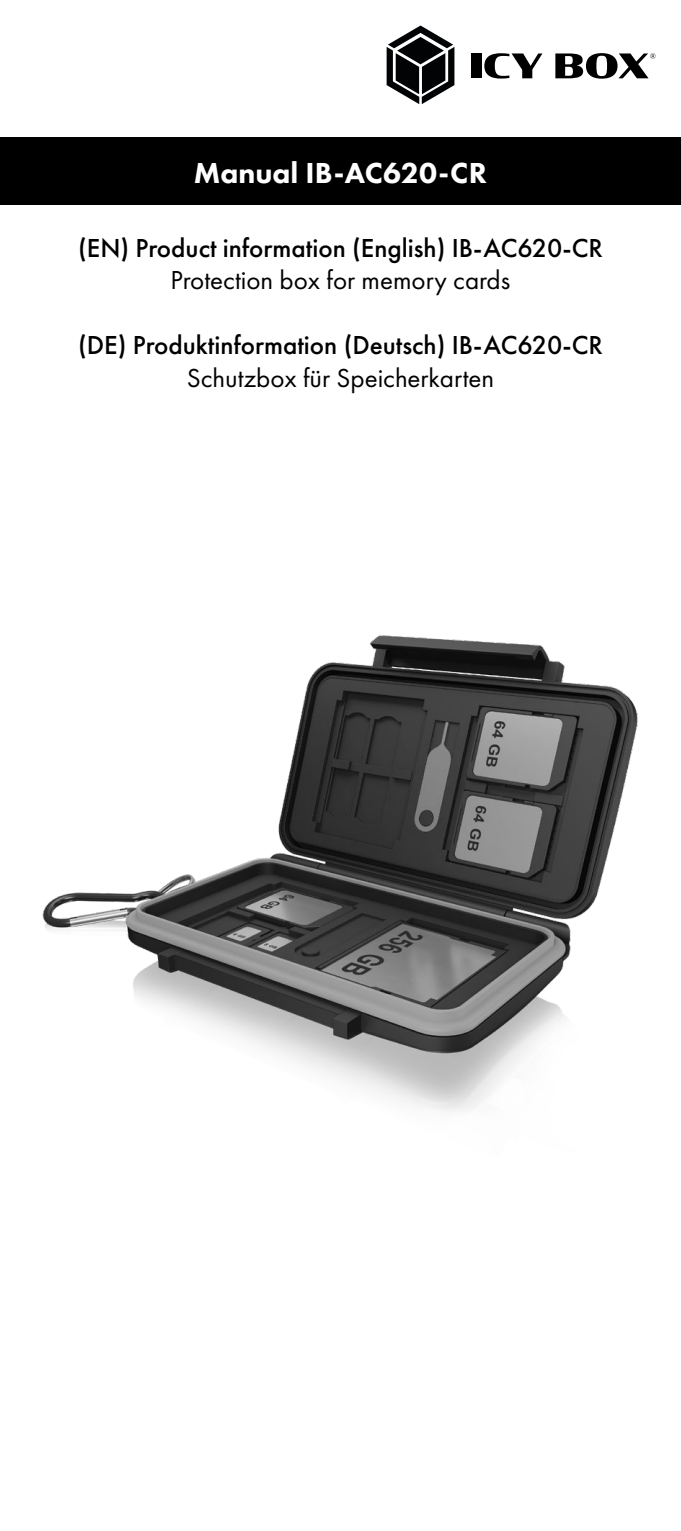
<style>
.page{position:relative;width:681px;height:1531px;background:#fff}
.page>*{position:absolute;margin:0;border:0;box-sizing:border-box;transform-origin:0 0}
.t1{font:800 30px "Futura PT";color:#fff}
.t2{font:500 27px "Futura PT";color:#000}
.t3{font:27px "Futura PT";color:#000}
</style>
<div class="page">
<div style="left:0;top:138px;width:680px;height:67px;background:#000"></div>
<div style="left:471px;top:53px;width:10px;height:25px;background:#000"></div>
<svg style="left:484px;top:53px;width:58px;height:26px"></svg>
<svg style="left:555px;top:53px;width:100px;height:26px"></svg>
<svg style="left:386px;top:26px;width:68px;height:78px"></svg>
<img style="left:42px;top:635px;width:596px;height:477px">
<p class="t1" style="left:194px;top:154px;width:295px">Manual IB-AC620-CR</p>
<p class="t2" style="left:78px;top:232px;width:526px">(EN) Product information (English) IB-AC620-CR</p>
<p class="t3" style="left:170px;top:264px;width:341px">Protection box for memory cards</p>
<p class="t2" style="left:78px;top:329px;width:526px">(DE) Produktinformation (Deutsch) IB-AC620-CR</p>
<p class="t3" style="left:187px;top:361px;width:309px">Schutzbox für Speicherkarten</p>
</div>
